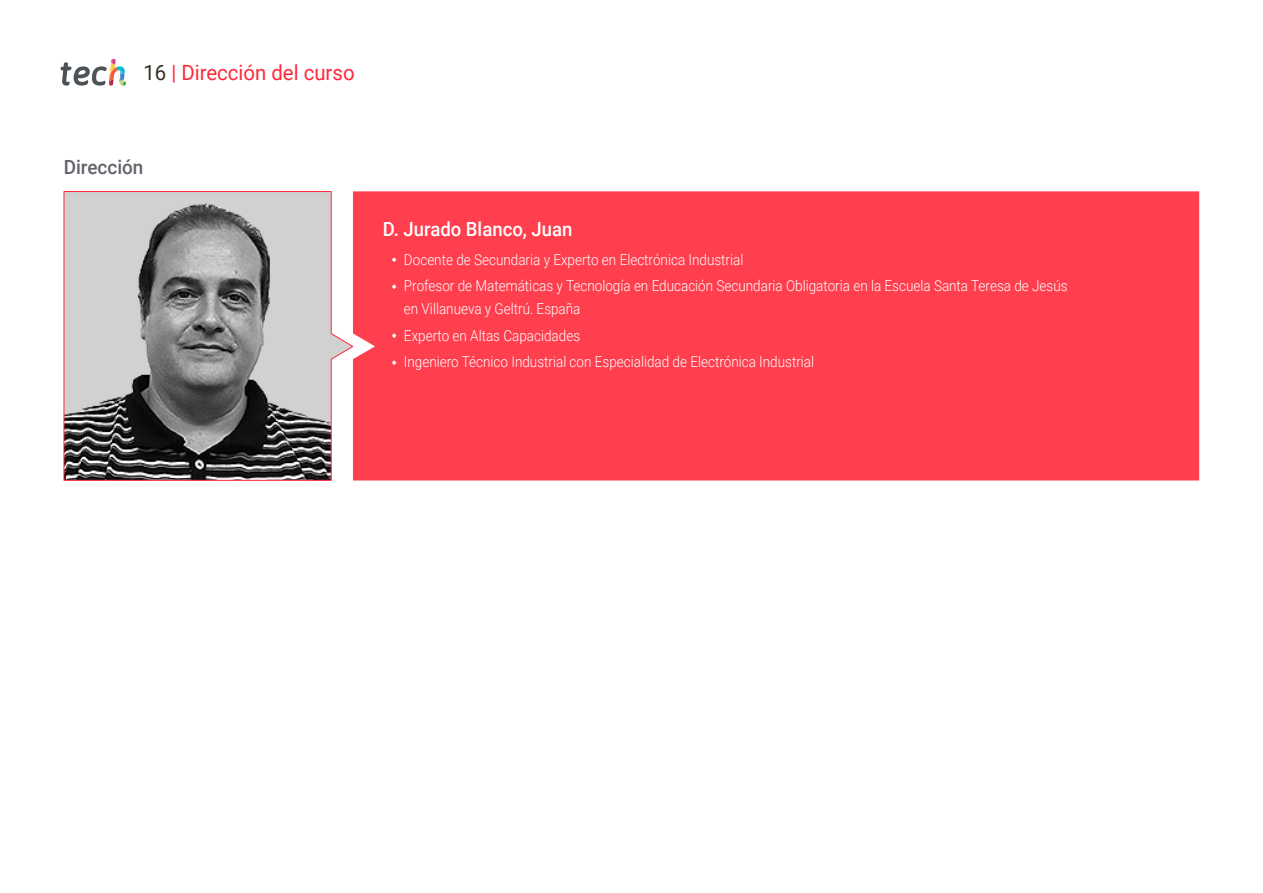
<style>
.page{position:relative;width:1263px;height:893px;background:#fff}
.page>*{position:absolute;margin:0;border:0;box-sizing:border-box;transform-origin:0 0}
.t1{font:21px "Roboto";color:#ff293a}
.t2{font:500 19.5px "Roboto";color:#fff;scale:.95 1}
.t3{font:500 19.5px "Roboto";color:#61646a}
.t4{font:300 15px/26.7px "Roboto";color:#fff;scale:.9 1}
.s1{color:#312e20}
</style>
<div class="page">
<svg style="left:61px;top:59px;width:65px;height:27px"></svg>
<div style="left:353px;top:191px;width:846px;height:289px;background:#ff3e4e"></div>
<svg style="left:64px;top:191px;width:289px;height:290px;background:#9d9a9a"></svg>
<svg style="left:392px;top:257px;width:5px;height:5px"></svg>
<svg style="left:392px;top:284px;width:5px;height:5px"></svg>
<svg style="left:392px;top:333px;width:5px;height:5px"></svg>
<svg style="left:392px;top:360px;width:5px;height:5px"></svg>
<h1 class="t1" style="left:144px;top:57px;width:213px"><span class="s1">16</span> | Dirección del curso</h1>
<h2 class="t3" style="left:64px;top:154px;width:81px">Dirección</h2>
<h2 class="t2" style="left:383px;top:215px;width:201px">D. Jurado Blanco, Juan</h2>
<p class="t4" style="left:404px;top:245px;width:739px">Docente de Secundaria y Experto en Electrónica Industrial<br>Profesor de Matemáticas y Tecnología en Educación Secundaria Obligatoria en la Escuela Santa Teresa de Jesús</p>
<p class="t4" style="left:404px;top:295px;width:457px">en Villanueva y Geltrú. España<br>Experto en Altas Capacidades<br>Ingeniero Técnico Industrial con Especialidad de Electrónica Industrial</p>
</div>
